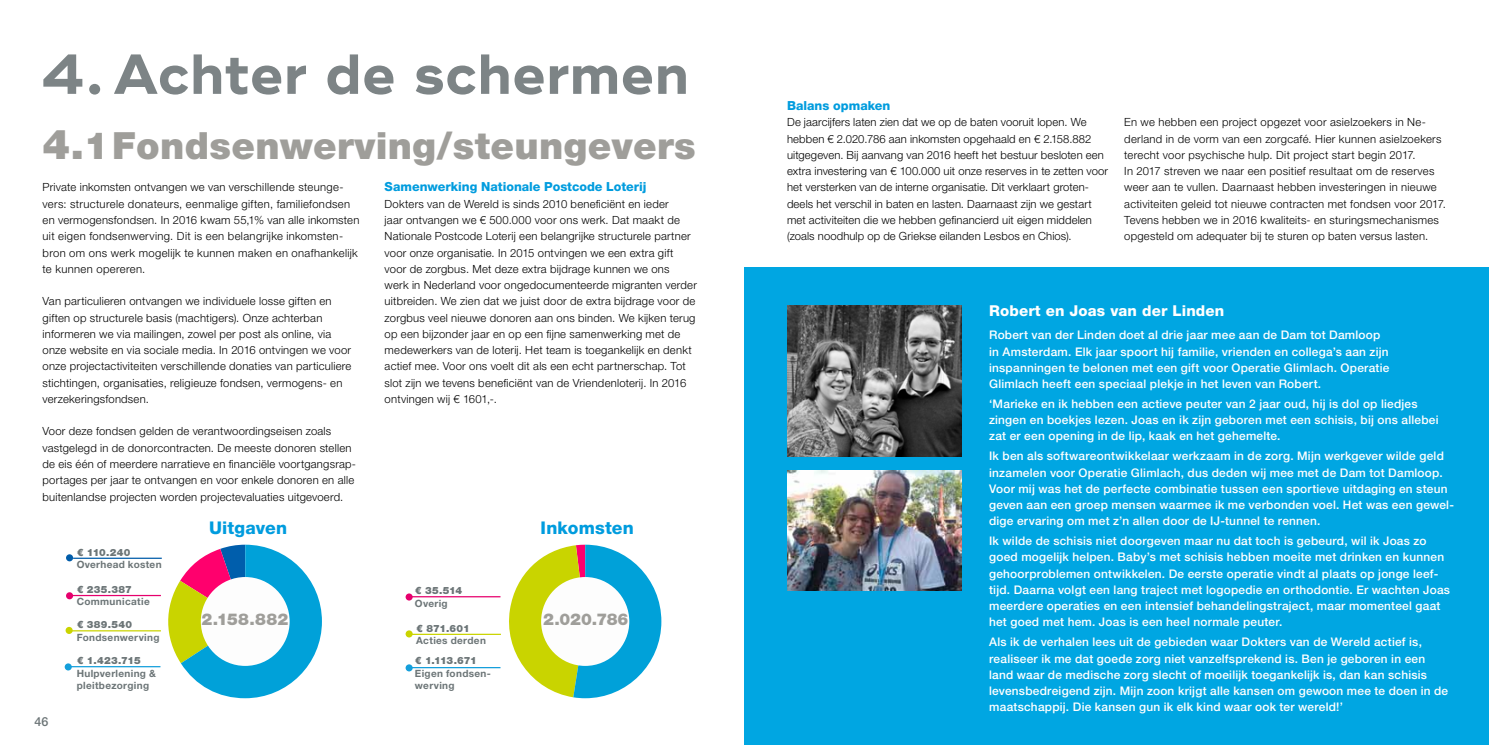
<style>
.page{position:relative;width:1489px;height:745px;background:#fff}
.page>*{position:absolute;margin:0;border:0;box-sizing:border-box;transform-origin:0 0}
.t1{font:700 56.25px "Ridley Grotesk";letter-spacing:.01em;color:#7d8486}
.t2{font:900 37.5px "Helvetica Neue LT Std";letter-spacing:.01em;color:#9f9e9a}
.t3{font:800 17.5px "Helvetica Neue LT Std";letter-spacing:.01em;color:#009cde}
.t4{font:900 16.25px "Helvetica Neue LT Std";letter-spacing:.005em;color:#9f9e9a}
.t5{font:800 15px "Helvetica Neue LT Std";letter-spacing:.01em;color:#fff}
.t6{font:800 12.5px "Helvetica Neue LT Std";color:#009cde}
.t7{font:500 12.5px "Helvetica Neue LT Std";color:#6c7577}
.t8{font:500 11.88px/16.2px "Helvetica Neue LT Std";letter-spacing:.02em;color:#fff}
.t9{font:300 11.25px/16.2px "Helvetica Neue LT Std";letter-spacing:.02em;color:#000}
.t10{font:700 10px/12.5px "Helvetica Neue LT Std";letter-spacing:.035em;color:#6c7577}
.t11{font:900 10px "Helvetica Neue LT Std";letter-spacing:.005em;color:#6c7577}
.s1{font-size:41.25px}
</style>
<div class="page">
<svg style="left:168px;top:544px;width:154px;height:153px"></svg>
<div style="left:201px;top:576px;width:88px;height:89px;background:#fdfdfd;border-radius:50%"></div>
<hr style="left:70px;top:594px;width:91px;height:1px;background:#e6006d">
<hr style="left:73px;top:557px;width:89px;height:1px;background:#005ca9">
<div style="left:66px;top:592px;width:7px;height:7px;background:#e6006d;border-radius:50%"></div>
<div style="left:66px;top:554px;width:7px;height:7px;background:#005ca9;border-radius:50%"></div>
<hr style="left:70px;top:629px;width:91px;height:2px;background:#cad400">
<svg style="left:66px;top:626px;width:7px;height:7px"></svg>
<div style="left:65px;top:663px;width:7px;height:7px;background:#159fdb;border-radius:50%"></div>
<hr style="left:69px;top:665px;width:91px;height:2px;background:#159fdb">
<svg style="left:509px;top:544px;width:152px;height:153px"></svg>
<div style="left:541px;top:576px;width:88px;height:89px;background:#fdfdfd;border-radius:50%"></div>
<hr style="left:409px;top:595px;width:91px;height:2px;background:#e6006d">
<div style="left:405px;top:593px;width:7px;height:7px;background:#e6006d;border-radius:50%"></div>
<hr style="left:409px;top:633px;width:92px;height:1px;background:#cad400">
<div style="left:405px;top:630px;width:7px;height:7px;background:#cad400;border-radius:50%"></div>
<div style="left:405px;top:664px;width:7px;height:7px;background:#159fdb;border-radius:50%"></div>
<hr style="left:410px;top:666px;width:90px;height:1px;background:#159fdb">
<div style="left:744px;top:267px;width:744px;height:477px;background:#00a6e2"></div>
<img style="left:787px;top:470px;width:174px;height:119px">
<img style="left:787px;top:305px;width:174px;height:151px">
<h1 class="t1" style="left:43px;top:40px;width:647px">4. Achter de schermen</h1>
<h2 class="t2" style="left:43px;top:123px;width:654px"><span class="s1">4.</span>1Fondsenwerving/steungevers</h2>
<p class="t9" style="left:43px;top:179px;width:318px">Private inkomsten ontvangen we van verschillende steunge&shy;vers: structurele donateurs, eenmalige giften, familiefondsen en vermogensfondsen. In 2016 kwam 55,1% van alle inkomsten uit eigen fondsenwerving. Dit is een belangrijke inkomsten&shy;bron om ons werk mogelijk te kunnen maken en onafhankelijk te kunnen opereren.</p>
<p class="t9" style="left:43px;top:293px;width:310px">Van particulieren ontvangen we individuele losse giften en giften op structurele basis (machtigers). Onze achterban informeren we via mailingen, zowel per post als online, via onze website en via sociale media. In 2016 ontvingen we voor onze projectactiviteiten verschillende donaties van particuliere stichtingen, organisaties, religieuze fondsen, vermogens- en verzekeringsfondsen.</p>
<p class="t9" style="left:43px;top:423px;width:315px">Voor deze fondsen gelden de verantwoordingseisen zoals vastgelegd in de donorcontracten. De meeste donoren stellen de eis één of meerdere narratieve en financiële voortgangsrap&shy;portages per jaar te ontvangen en voor enkele donoren en alle buitenlandse projecten worden projectevaluaties uitgevoerd.</p>
<p class="t7" style="left:35px;top:713px;width:16px">46</p>
<p class="t11" style="left:77px;top:545px;width:55px">€ 110.240</p>
<p class="t10" style="left:77px;top:557px;width:86px">Overhead kosten</p>
<p class="t11" style="left:77px;top:583px;width:57px">€ 235.387</p>
<p class="t10" style="left:77px;top:595px;width:75px">Communicatie</p>
<p class="t11" style="left:77px;top:618px;width:57px">€ 389.540</p>
<p class="t10" style="left:77px;top:630px;width:84px">Fondsenwerving</p>
<p class="t11" style="left:77px;top:654px;width:65px">€ 1.423.715</p>
<p class="t10" style="left:77px;top:666px;width:81px">Hulpverlening &amp; pleitbezorging</p>
<h3 class="t3" style="left:209px;top:517px;width:80px">Uitgaven</h3>
<h3 class="t4" style="left:201px;top:609px;width:88px">2.158.882</h3>
<p class="t6" style="left:384px;top:179px;width:263px">Samenwerking Nationale Postcode Loterij</p>
<p class="t9" style="left:384px;top:195px;width:314px">Dokters van de Wereld is sinds 2010 beneficiënt en ieder<br>jaar ontvangen we € 500.000 voor ons werk. Dat maakt de Nationale Postcode Loterij een belangrijke structurele partner voor onze organisatie. In 2015 ontvingen we een extra gift voor de zorgbus. Met deze extra bijdrage kunnen we ons<br>werk in Nederland voor ongedocumenteerde migranten verder uitbreiden. We zien dat we juist door de extra bijdrage voor de zorgbus veel nieuwe donoren aan ons binden. We kijken terug op een bijzonder jaar en op een fijne samenwerking met de medewerkers van de loterij. Het team is toegankelijk en denkt actief mee. Voor ons voelt dit als een echt partnerschap. Tot slot zijn we tevens beneficiënt van de Vriendenloterij. In 2016 ontvingen wij € 1601,-.</p>
<p class="t11" style="left:415px;top:584px;width:49px">€ 35.514</p>
<p class="t10" style="left:415px;top:596px;width:34px">Overig</p>
<p class="t11" style="left:416px;top:621px;width:55px">€ 871.601</p>
<p class="t10" style="left:416px;top:633px;width:71px">Acties derden</p>
<p class="t11" style="left:415px;top:654px;width:64px">€ 1.113.671</p>
<p class="t10" style="left:415px;top:666px;width:77px">Eigen fondsen&shy;werving</p>
<h3 class="t3" style="left:540px;top:517px;width:95px">Inkomsten</h3>
<h3 class="t4" style="left:543px;top:609px;width:87px">2.020.786</h3>
<p class="t6" style="left:787px;top:98px;width:105px">Balans opmaken</p>
<p class="t9" style="left:787px;top:114px;width:322px">De jaarcijfers laten zien dat we op de baten vooruit lopen. We hebben € 2.020.786 aan inkomsten opgehaald en € 2.158.882 uitgegeven. Bij aanvang van 2016 heeft het bestuur besloten een extra investering van € 100.000 uit onze reserves in te zetten voor het versterken van de interne organisatie. Dit verklaart groten&shy;deels het verschil in baten en lasten. Daarnaast zijn we gestart met activiteiten die we hebben gefinancierd uit eigen middelen (zoals noodhulp op de Griekse eilanden Lesbos en Chios).</p>
<p class="t9" style="left:1124px;top:114px;width:323px">En we hebben een project opgezet voor asielzoekers in Ne&shy;derland in de vorm van een zorgcafé. Hier kunnen asielzoekers terecht voor psychische hulp. Dit project start begin 2017.<br>In 2017 streven we naar een positief resultaat om de reserves weer aan te vullen. Daarnaast hebben investeringen in nieuwe activiteiten geleid tot nieuwe contracten met fondsen voor 2017.<br>Tevens hebben we in 2016 kwaliteits- en sturingsmechanismes opgesteld om adequater bij te sturen op baten versus lasten.</p>
<h3 class="t5" style="left:989px;top:301px;width:237px">Robert en Joas van der Linden</h3>
<p class="t8" style="left:989px;top:326px;width:402px">Robert van der Linden doet al drie jaar mee aan de Dam tot Damloop in Amsterdam. Elk jaar spoort hij familie, vrienden en collega’s aan zijn inspanningen te belonen met een gift voor Operatie Glimlach. Operatie Glimlach heeft een speciaal plekje in het leven van Robert.</p>
<p class="t8" style="left:989px;top:395px;width:451px">‘Marieke en ik hebben een actieve peuter van 2 jaar oud, hij is dol op liedjes zingen en boekjes lezen. Joas en ik zijn geboren met een schisis, bij ons allebei zat er een opening in de lip, kaak en het gehemelte.</p>
<p class="t8" style="left:989px;top:447px;width:466px">Ik ben als softwareontwikkelaar werkzaam in de zorg. Mijn werkgever wilde geld inzamelen voor Operatie Glimlach, dus deden wij mee met de Dam tot Damloop.<br>Voor mij was het de perfecte combinatie tussen een sportieve uitdaging en steun geven aan een groep mensen waarmee ik me verbonden voel. Het was een gewel&shy;dige ervaring om met z’n allen door de IJ-tunnel te rennen.</p>
<p class="t8" style="left:989px;top:532px;width:462px">Ik wilde de schisis niet doorgeven maar nu dat toch is gebeurd, wil ik Joas zo goed mogelijk helpen. Baby’s met schisis hebben moeite met drinken en kunnen gehoorproblemen ontwikkelen. De eerste operatie vindt al plaats op jonge leef&shy;tijd. Daarna volgt een lang traject met logopedie en orthodontie. Er wachten Joas meerdere operaties en een intensief behandelingstraject, maar momenteel gaat het goed met hem. Joas is een heel normale peuter.</p>
<p class="t8" style="left:989px;top:633px;width:460px">Als ik de verhalen lees uit de gebieden waar Dokters van de Wereld actief is, realiseer ik me dat goede zorg niet vanzelfsprekend is. Ben je geboren in een land waar de medische zorg slecht of moeilijk toegankelijk is, dan kan schisis levensbedreigend zijn. Mijn zoon krijgt alle kansen om gewoon mee te doen in de maatschappij. Die kansen gun ik elk kind waar ook ter wereld!’</p>
</div>
